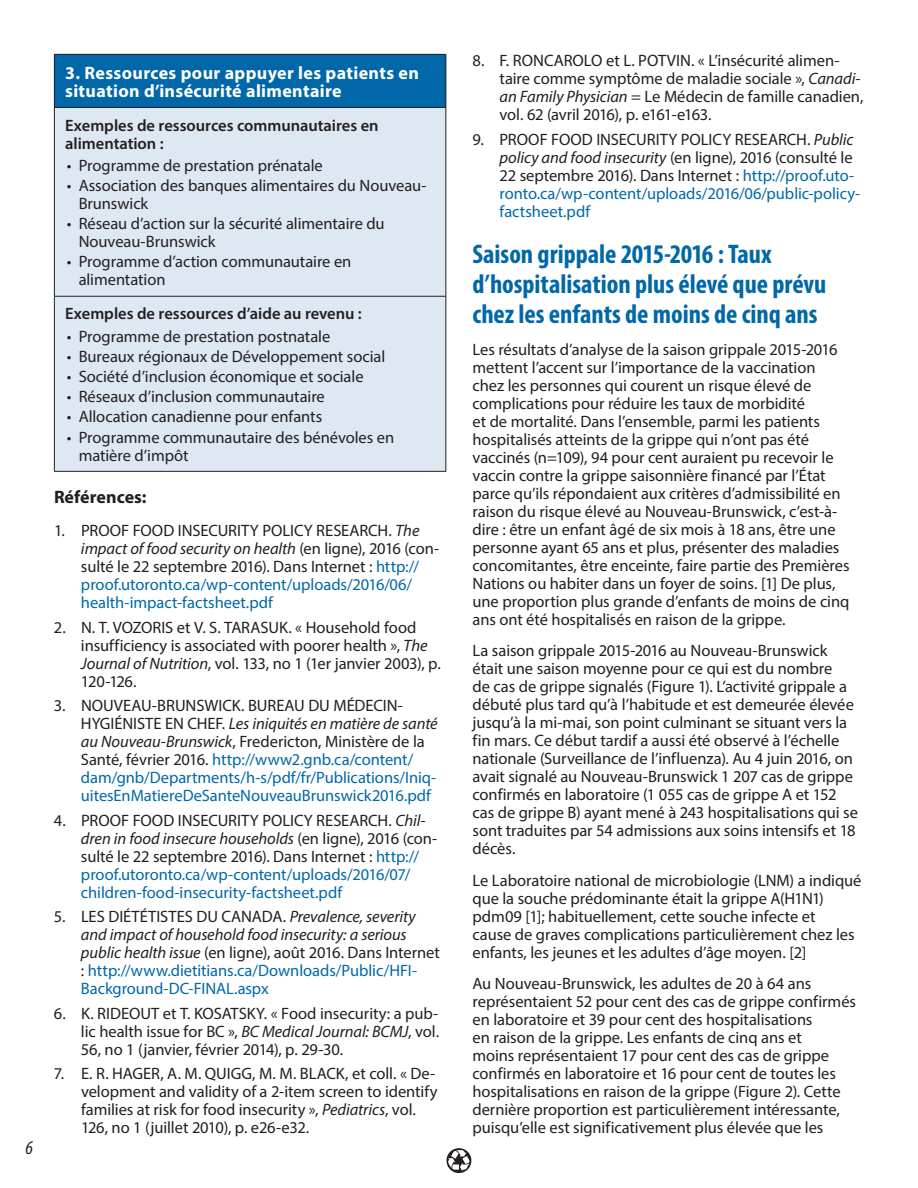
<style>
.page{position:relative;width:918px;height:1188px;background:#fff}
.page>*{position:absolute;margin:0;border:0;box-sizing:border-box;transform-origin:0 0}
.t1{font:700 condensed 27px/30px "Myriad Pro";color:#0068a9}
.t2{font:italic condensed 19.5px "Myriad Pro";color:#231f20}
.t3{font:700 18px/18px "Myriad Pro";letter-spacing:.02em;color:#fff}
.t4{font:700 18px "Myriad Pro";color:#231f20}
.t5{font:16.5px/18px "Myriad Pro";letter-spacing:-.005em;color:#231f20}
.t6{font:16.5px/18px "Myriad Pro";letter-spacing:-.005em;color:#0068a9}
.t7{font:italic 16.5px/18px "Myriad Pro";letter-spacing:-.005em;color:#231f20}
.t8{font:600 16.5px/18px "Myriad Pro";color:#231f20}
.s1{font-style:italic}
.s2{color:#0068a9}
.s3{color:#231f20}
.s4{font-style:italic;color:#231f20}
.s5{font-style:normal}
.s6{font-style:normal;color:#0068a9}
</style>
<div class="page">
<svg style="left:446px;top:1148px;width:25px;height:25px"></svg>
<svg style="left:448px;top:1149px;width:23px;height:22px"></svg>
<div style="left:54px;top:54px;width:392px;height:53px;background:#0068a9"></div>
<div style="left:55px;top:108px;width:391px;height:363px;background:#dee8f3"></div>
<hr style="left:54px;top:54px;width:392px;height:1px;background:#231f20">
<hr style="left:54px;top:55px;width:1px;height:52px;background:#231f20">
<hr style="left:446px;top:55px;width:1px;height:52px;background:#231f20">
<hr style="left:54px;top:107px;width:392px;height:1px;background:#231f20">
<hr style="left:54px;top:108px;width:1px;height:188px;background:#231f20">
<hr style="left:446px;top:108px;width:1px;height:188px;background:#231f20">
<hr style="left:54px;top:296px;width:392px;height:1px;background:#231f20">
<hr style="left:54px;top:297px;width:1px;height:174px;background:#231f20">
<hr style="left:446px;top:297px;width:1px;height:174px;background:#231f20">
<hr style="left:54px;top:471px;width:392px;height:1px;background:#231f20">
<p class="t2" style="left:26px;top:1136px;width:9px">6</p>
<p class="t3" style="left:65px;top:63px;width:355px">3. Ressources pour appuyer les patients en situation d’insécurité alimentaire</p>
<p class="t8" style="left:65px;top:116px;width:315px">Exemples de ressources communautaires en alimentation :</p>
<p class="t5" style="left:67px;top:156px;width:258px">• Programme de prestation prénatale</p>
<p class="t5" style="left:79px;top:176px;width:349px;text-indent:-12px">• Association des banques alimentaires du Nouveau-<br>Brunswick</p>
<p class="t5" style="left:79px;top:215px;width:308px;text-indent:-12px">• Réseau d’action sur la sécurité alimentaire du<br>Nouveau-Brunswick</p>
<p class="t5" style="left:79px;top:253px;width:274px;text-indent:-12px">• Programme d’action communautaire en alimentation</p>
<p class="t8" style="left:65px;top:304px;width:298px">Exemples de ressources d’aide au revenu :</p>
<p class="t5" style="left:67px;top:327px;width:265px">• Programme de prestation postnatale</p>
<p class="t5" style="left:67px;top:347px;width:320px">• Bureaux régionaux de Développement social</p>
<p class="t5" style="left:67px;top:367px;width:298px">• Société d’inclusion économique et sociale</p>
<p class="t5" style="left:67px;top:387px;width:260px">• Réseaux d’inclusion communautaire</p>
<p class="t5" style="left:67px;top:408px;width:257px">• Allocation canadienne pour enfants</p>
<p class="t5" style="left:79px;top:428px;width:317px;text-indent:-12px">• Programme communautaire des bénévoles en matière d’impôt</p>
<p class="t4" style="left:54px;top:485px;width:94px">Références:</p>
<p class="t5" style="left:81px;top:521px;width:360px;text-indent:-27px">1. PROOF FOOD INSECURITY POLICY RESEARCH. <span class="s1">The impact of food security on health</span> (en ligne), 2016 (con&shy;sulté le 22 septembre 2016). Dans Internet : <span class="s2">http:// proof.utoronto.ca/wp-content/uploads/2016/06/ health-impact-factsheet.pdf</span></p>
<p class="t5" style="left:81px;top:618px;width:361px;text-indent:-27px">2. N. T. VOZORIS et V. S. TARASUK. « Household food insufficiency is associated with poorer health », <span class="s1">The Journal of Nutrition</span>, vol. 133, no 1 (1er janvier 2003), p.<br>120-126.</p>
<p class="t6" style="left:81px;top:696px;width:358px;text-indent:-27px"><span class="s3">3. NOUVEAU-BRUNSWICK. BUREAU DU MÉDECIN-HYGIÉNISTE EN CHEF.</span> <span class="s4">Les iniquités en matière de santé au Nouveau-Brunswick</span><span class="s3">, Fredericton, Ministère de la Santé, février 2016.</span> http://www2.gnb.ca/content/ dam/gnb/Departments/h-s/pdf/fr/Publications/Iniq&shy;uitesEnMatiereDeSanteNouveauBrunswick2016.pdf</p>
<p class="t5" style="left:81px;top:811px;width:358px;text-indent:-27px">4. PROOF FOOD INSECURITY POLICY RESEARCH. <span class="s1">Chil&shy;dren in food insecure households</span> (en ligne), 2016 (con&shy;sulté le 22 septembre 2016). Dans Internet : <span class="s2">http:// proof.utoronto.ca/wp-content/uploads/2016/07/ children-food-insecurity-factsheet.pdf</span></p>
<p class="t7" style="left:81px;top:907px;width:360px;text-indent:-27px"><span class="s5">5. LES DIÉTÉTISTES DU CANADA.</span> Prevalence, severity and impact of household food insecurity: a serious public health issue <span class="s5">(en ligne), août 2016. Dans Internet :</span> <span class="s6">http://www.dietitians.ca/Downloads/Public/HFI-Background-DC-FINAL.aspx</span></p>
<p class="t5" style="left:81px;top:1004px;width:360px;text-align:justify;text-indent:-27px">6. K. RIDEOUT et T. KOSATSKY. « Food insecurity: a pub&shy;lic health issue for BC », <span class="s1">BC Medical Journal: BCMJ</span>, vol.<br>56, no 1 (janvier, février 2014), p. 29-30.</p>
<p class="t5" style="left:81px;top:1064px;width:358px;text-indent:-27px">7. E. R. HAGER, A. M. QUIGG, M. M. BLACK, et coll. « De&shy;velopment and validity of a 2-item screen to identify families at risk for food insecurity », <span class="s1">Pediatrics</span>, vol.<br>126, no 1 (juillet 2010), p. e26-e32.</p>
<p class="t5" style="left:499px;top:52px;width:365px;text-indent:-27px">8. F. RONCAROLO et L. POTVIN. « L’insécurité alimen&shy;taire comme symptôme de maladie sociale », <span class="s1">Canadi&shy;an Family Physician</span> = Le Médecin de famille canadien, vol. 62 (avril 2016), p. e161-e163.</p>
<p class="t5" style="left:499px;top:130px;width:362px;text-indent:-27px">9. PROOF FOOD INSECURITY POLICY RESEARCH. <span class="s1">Public policy and food insecurity</span> (en ligne), 2016 (consulté le 22 septembre 2016). Dans Internet : <span class="s2">http://proof.uto&shy;ronto.ca/wp-content/uploads/2016/06/public-policy&shy;factsheet.pdf</span></p>
<h1 class="t1" style="left:472px;top:239px;width:355px">Saison grippale 2015-2016 : Taux d’hospitalisation plus élevé que prévu chez les enfants de moins de cinq ans</h1>
<p class="t5" style="left:472px;top:340px;width:379px">Les résultats d’analyse de la saison grippale 2015-2016 mettent l’accent sur l’importance de la vaccination chez les personnes qui courent un risque élevé de complications pour réduire les taux de morbidité<br>et de mortalité. Dans l’ensemble, parmi les patients hospitalisés atteints de la grippe qui n’ont pas été vaccinés (n=109), 94 pour cent auraient pu recevoir le vaccin contre la grippe saisonnière financé par l’État parce qu’ils répondaient aux critères d’admissibilité en raison du risque élevé au Nouveau-Brunswick, c’est-à&shy;dire : être un enfant âgé de six mois à 18 ans, être une personne ayant 65 ans et plus, présenter des maladies concomitantes, être enceinte, faire partie des Premières Nations ou habiter dans un foyer de soins. [1] De plus, une proportion plus grande d’enfants de moins de cinq ans ont été hospitalisés en raison de la grippe.</p>
<p class="t5" style="left:472px;top:641px;width:387px">La saison grippale 2015-2016 au Nouveau-Brunswick était une saison moyenne pour ce qui est du nombre<br>de cas de grippe signalés (Figure 1). L’activité grippale a débuté plus tard qu’à l’habitude et est demeurée élevée jusqu’à la mi-mai, son point culminant se situant vers la fin mars. Ce début tardif a aussi été observé à l’échelle nationale (Surveillance de l’influenza). Au 4 juin 2016, on avait signalé au Nouveau-Brunswick 1 207 cas de grippe confirmés en laboratoire (1 055 cas de grippe A et 152 cas de grippe B) ayant mené à 243 hospitalisations qui se sont traduites par 54 admissions aux soins intensifs et 18 décès.</p>
<p class="t5" style="left:472px;top:871px;width:391px">Le Laboratoire national de microbiologie (LNM) a indiqué que la souche prédominante était la grippe A(H1N1) pdm09 [1]; habituellement, cette souche infecte et<br>cause de graves complications particulièrement chez les enfants, les jeunes et les adultes d’âge moyen. [2]</p>
<p class="t5" style="left:472px;top:974px;width:385px">Au Nouveau-Brunswick, les adultes de 20 à 64 ans représentaient 52 pour cent des cas de grippe confirmés en laboratoire et 39 pour cent des hospitalisations<br>en raison de la grippe. Les enfants de cinq ans et<br>moins représentaient 17 pour cent des cas de grippe confirmés en laboratoire et 16 pour cent de toutes les hospitalisations en raison de la grippe (Figure 2). Cette dernière proportion est particulièrement intéressante, puisqu’elle est significativement plus élevée que les</p>
</div>
